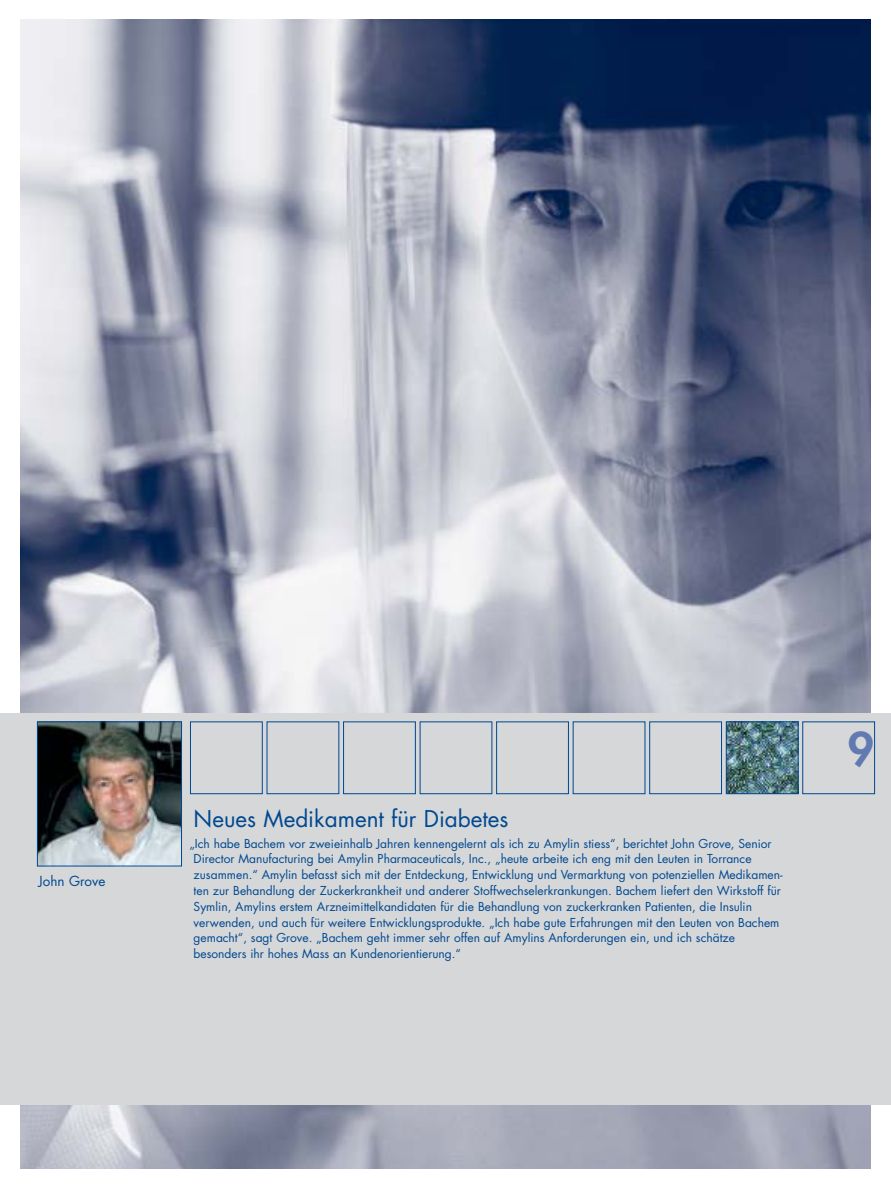
<style>
.page{position:relative;width:891px;height:1190px;background:#fff}
.page>*{position:absolute;margin:0;border:0;box-sizing:border-box;transform-origin:0 0}
.t1{font:800 45px "Futura";color:#627ab2}
.t2{font:22.5px "Futura";color:#004890}
.t3{font:13.5px "Futura";color:#004890}
.t4{font:12px/15.8px "Futura";color:#004890}
</style>
<div class="page">
<img style="left:20px;top:20px;width:851px;height:1148px">
<div style="left:0;top:713px;width:891px;height:391px;background:#d6d7d8"></div>
<div style="left:803px;top:721px;width:72px;height:73px;border:1px solid #004890"></div>
<svg style="left:37px;top:721px;width:685px;height:145px"></svg>
<img style="left:728px;top:723px;width:68px;height:69px">
<div style="left:726px;top:721px;width:72px;height:73px;border:1px solid #004890"></div>
<p class="t3" style="left:39px;top:874px;width:68px">John Grove</p>
<h2 class="t2" style="left:194px;top:808px;width:316px">Neues Medikament für Diabetes</h2>
<p class="t4" style="left:194px;top:836px;width:591px;text-indent:-4px">„Ich habe Bachem vor zweieinhalb Jahren kennengelernt als ich zu Amylin stiess“, berichtet John Grove, Senior Director Manufacturing bei Amylin Pharmaceuticals, Inc., „heute arbeite ich eng mit den Leuten in Torrance zusammen.“ Amylin befasst sich mit der Entdeckung, Entwicklung und Vermarktung von potenziellen Medikamen&shy;ten zur Behandlung der Zuckerkrankheit und anderer Stoffwechselerkrankungen. Bachem liefert den Wirkstoff für Symlin, Amylins erstem Arzneimittelkandidaten für die Behandlung von zuckerkranken Patienten, die Insulin verwenden, und auch für weitere Entwicklungsprodukte. „Ich habe gute Erfahrungen mit den Leuten von Bachem gemacht“, sagt Grove. „Bachem geht immer sehr offen auf Amylins Anforderungen ein, und ich schätze besonders ihr hohes Mass an Kundenorientierung.“</p>
<h1 class="t1" style="left:848px;top:727px;width:28px">9</h1>
</div>
